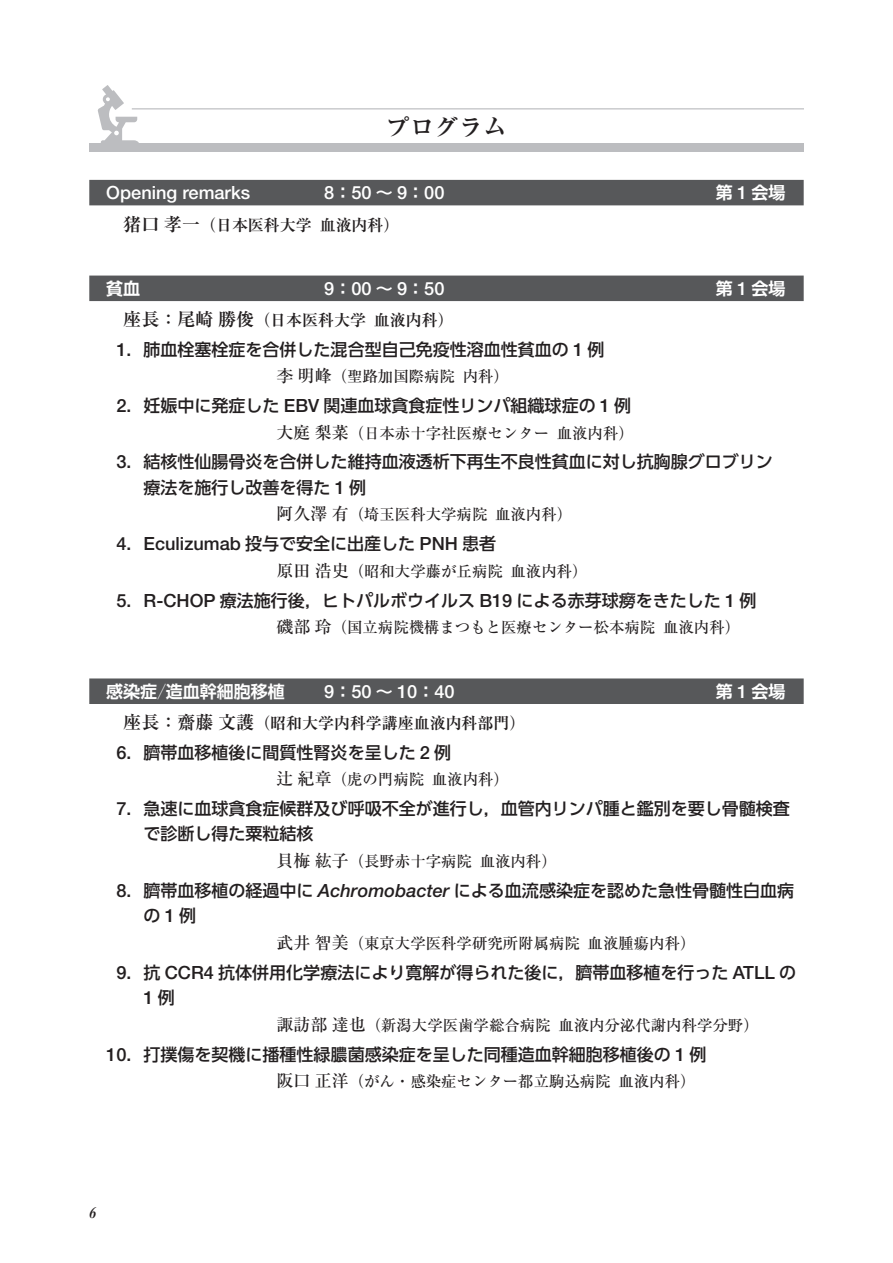
<style>
.page{position:relative;width:893px;height:1263px;background:#fff}
.page>*{position:absolute;margin:0;border:0;box-sizing:border-box;transform-origin:0 0}
.t1{font:700 24.45px "Ryumin Pr 6";color:#231f20}
.t2{font:500 18.15px "Helvetica Neue LT Std";color:#fff}
.t3{font:500 18.15px "Helvetica Neue LT Std";color:#231f20}
.t4{font:500 16.95px/25.5px "UD Shin Go Pr 6";color:#231f20}
.t5{font:700 16.95px "UD Shin Go Pr 6 De";color:#fff}
.t6{font:700 15.9px "Ryumin Pr 6";color:#231f20}
.t7{font:500 15.45px "Ryumin Pr 6";color:#231f20}
.t8{font:italic 14.85px "Caslon 3 LT Std";color:#231f20}
.s1{font-family:"UD Shin Go Pr 6 De";font-weight:700;font-size:16.95px}
.s2{font-family:"Helvetica Neue LT Std";font-weight:500;font-size:18.15px}
.s3{font-size:18px}
.s4{font-family:"Helvetica Neue LT Std";font-size:18.15px}
.s5{font-size:16.95px}
.s6{font-family:"UD Shin Go Pr 6";font-size:16.95px}
.s7{font-family:"Koz Go Pro";font-weight:800}
.s8{font-family:"Helvetica Neue LT Std";font-style:italic;font-size:18.15px}
</style>
<div class="page">
<div style="left:89px;top:143px;width:715px;height:8px;background:#bcbdc0"></div>
<svg style="left:98px;top:85px;width:42px;height:58px"></svg>
<hr style="left:132px;top:108px;width:672px;height:1px;background:#bcbdc0">
<div style="left:89px;top:180px;width:715px;height:25px;background:#57585a"></div>
<div style="left:89px;top:276px;width:715px;height:25px;background:#57585a"></div>
<div style="left:89px;top:678px;width:715px;height:26px;background:#57585a"></div>
<h1 class="t1" style="left:385px;top:108px;width:124px">プログラム</h1>
<p class="t2" style="left:106px;top:182px;width:145px">Opening remarks</p>
<p class="t2" style="left:324px;top:182px;width:122px">8<span class="s1">：</span>50 <span class="s1">～</span> 9<span class="s1">：</span>00</p>
<p class="t5" style="left:716px;top:179px;width:71px">第<span class="s2">1</span>会場</p>
<p class="t6" style="left:123px;top:212px;width:278px"><span class="s3">猪口 孝一</span>（日本医科大学 血液内科）</p>
<p class="t5" style="left:106px;top:275px;width:36px">貧血</p>
<p class="t2" style="left:324px;top:278px;width:122px">9<span class="s1">：</span>00 <span class="s1">～</span> 9<span class="s1">：</span>50</p>
<p class="t5" style="left:716px;top:275px;width:71px">第<span class="s2">1</span>会場</p>
<p class="t6" style="left:123px;top:308px;width:332px"><span class="s3">座長：尾崎 勝俊</span>（日本医科大学 血液内科）</p>
<p class="t4" style="left:116px;top:336px;width:489px"><span class="s4">1</span>．肺血栓塞栓症を合併した混合型自己免疫性溶血性貧血の <span class="s4">1</span> 例</p>
<p class="t7" style="left:276px;top:364px;width:234px"><span class="s5">李 明峰</span>（聖路加国際病院 内科）</p>
<p class="t4" style="left:116px;top:392px;width:516px"><span class="s4">2</span>．妊娠中に発症した <span class="s4">EBV</span> 関連血球貪食症性リンパ組織球症の <span class="s4">1</span> 例</p>
<p class="t7" style="left:276px;top:421px;width:359px"><span class="s5">大庭 梨菜</span>（日本赤十字社医療センター 血液内科）</p>
<p class="t4" style="left:144px;top:449px;width:631px;text-indent:-27px"><span class="s4">3</span>．結核性仙腸骨炎を合併した維持血液透析下再生不良性貧血に対し抗胸腺グロブリン療法を施行し改善を得た <span class="s4">1</span> 例</p>
<p class="t7" style="left:276px;top:502px;width:297px"><span class="s5">阿久澤 有</span>（埼玉医科大学病院 血液内科）</p>
<p class="t3" style="left:116px;top:533px;width:381px">4<span class="s6">．</span>Eculizumab <span class="s6">投与で安全に出産した</span> PNH <span class="s6">患者</span></p>
<p class="t7" style="left:276px;top:559px;width:313px"><span class="s5">原田 浩史</span>（昭和大学藤が丘病院 血液内科）</p>
<p class="t4" style="left:116px;top:587px;width:641px"><span class="s4">5</span>．<span class="s4">R-CHOP</span> 療法施行後，ヒトパルボウイルス <span class="s4">B19</span> による赤芽球癆をきたした <span class="s4">1</span> 例</p>
<p class="t7" style="left:276px;top:615px;width:465px"><span class="s5">磯部 玲</span>（国立病院機構まつもと医療センター松本病院 血液内科）</p>
<p class="t5" style="left:106px;top:678px;width:180px">感染症<span class="s7">／</span>造血幹細胞移植</p>
<p class="t2" style="left:324px;top:681px;width:132px">9<span class="s1">：</span>50 <span class="s1">～</span> 10<span class="s1">：</span>40</p>
<p class="t5" style="left:716px;top:678px;width:71px">第<span class="s2">1</span>会場</p>
<p class="t6" style="left:123px;top:711px;width:404px"><span class="s3">座長：齋藤 文護</span>（昭和大学内科学講座血液内科部門）</p>
<p class="t4" style="left:116px;top:739px;width:336px"><span class="s4">6</span>．臍帯血移植後に間質性腎炎を呈した <span class="s4">2</span> 例</p>
<p class="t7" style="left:276px;top:767px;width:234px"><span class="s5">辻 紀章</span>（虎の門病院 血液内科）</p>
<p class="t4" style="left:144px;top:795px;width:648px;text-indent:-27px"><span class="s4">7</span>．急速に血球貪食症候群及び呼吸不全が進行し，血管内リンパ腫と鑑別を要し骨髄検査で診断し得た粟粒結核</p>
<p class="t7" style="left:276px;top:849px;width:282px"><span class="s5">貝梅 紘子</span>（長野赤十字病院 血液内科）</p>
<p class="t4" style="left:144px;top:877px;width:652px;text-indent:-27px"><span class="s4">8</span>．臍帯血移植の経過中に <span class="s8">Achromobacter</span> による血流感染症を認めた急性骨髄性白血病の<span class="s4">1</span>例</p>
<p class="t7" style="left:276px;top:931px;width:421px"><span class="s5">武井 智美</span>（東京大学医科学研究所附属病院 血液腫瘍内科）</p>
<p class="t4" style="left:116px;top:959px;width:681px"><span class="s4">9</span>．抗 <span class="s4">CCR4</span> 抗体併用化学療法により寛解が得られた後に，臍帯血移植を行った <span class="s4">ATLL</span> の</p>
<p class="t3" style="left:144px;top:987px;width:33px">1<span class="s6">例</span></p>
<p class="t7" style="left:276px;top:1013px;width:484px"><span class="s5">諏訪部 達也</span>（新潟大学医歯学総合病院 血液内分泌代謝内科学分野）</p>
<p class="t4" style="left:106px;top:1041px;width:602px"><span class="s4">10</span>．打撲傷を契機に播種性緑膿菌感染症を呈した同種造血幹細胞移植後の <span class="s4">1</span> 例</p>
<p class="t7" style="left:276px;top:1069px;width:421px"><span class="s5">阪口 正洋</span>（がん・感染症センター都立駒込病院 血液内科）</p>
<p class="t8" style="left:89px;top:1204px;width:9px">6</p>
</div>
